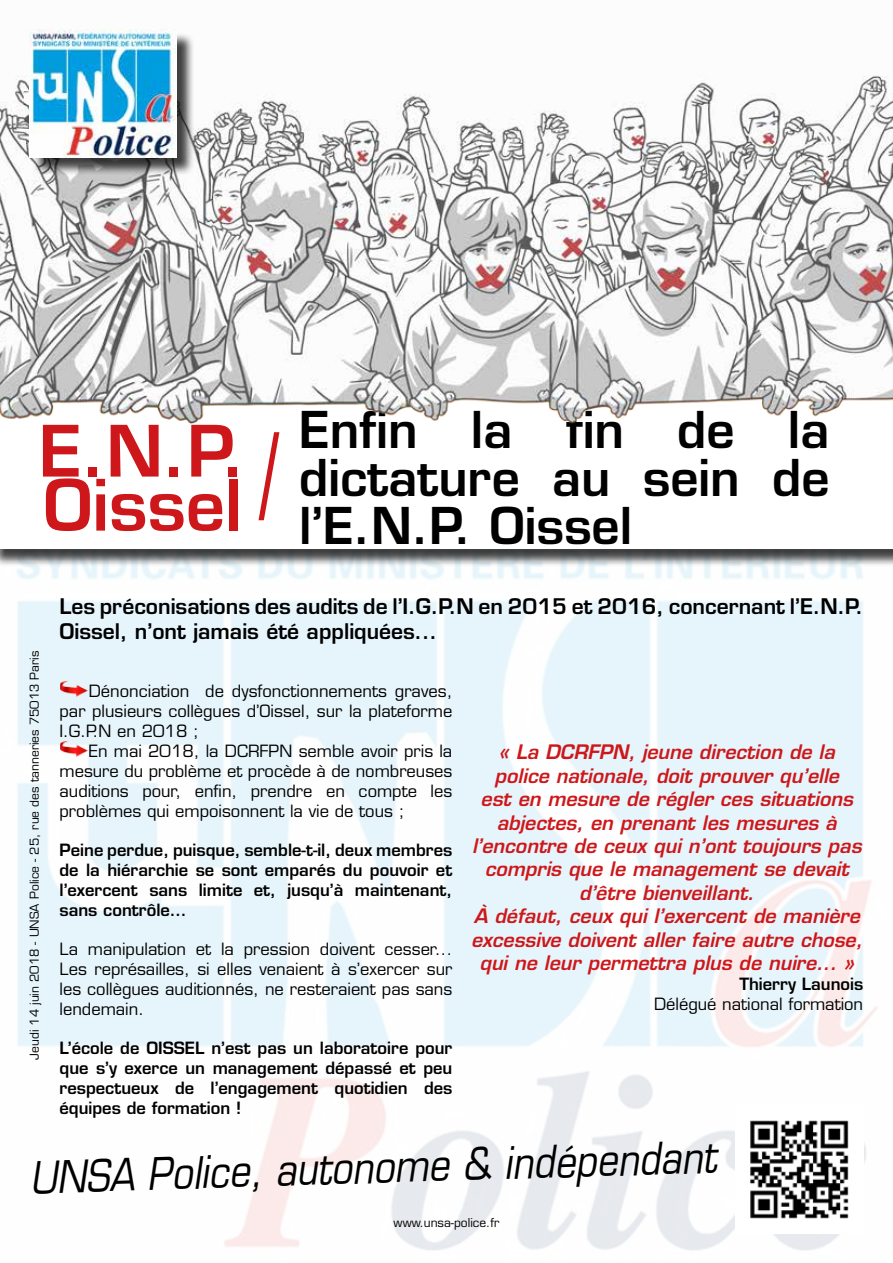
<style>
.page{position:relative;width:893px;height:1263px;background:#fff}
.page>*{position:absolute;margin:0;border:0;box-sizing:border-box;transform-origin:0 0}
.t1{font:118.95px "Arial Narrow";color:#cd171a;scale:.77 1}
.t2{font:600 69px/54px "Eurostile LT Std";color:#cd171a}
.t3{font:600 49.5px/48px "Eurostile LT Std";color:#000;text-align:justify}
.t4{font:italic 43.5px "Eurostile LT Std";color:#000;scale:.85 1}
.t5{font:600 21px/25.2px "Eurostile LT Std";color:#000}
.t6{font:italic 600 19.5px/23.4px "Eurostile LT Std";color:#cd171a;text-align:center}
.t7{font:16.5px/19.8px "Eurostile LT Std";color:#000;text-align:justify}
.t8{font:600 16.5px/19.8px "Eurostile LT Std";color:#000;text-align:justify}
.t9{font:12px "Eurostile LT Std";color:#000}
</style>
<div class="page">
<div style="left:0;top:409px;width:893px;height:158px;background:#000;opacity:.75"></div>
<div style="left:0;top:407px;width:893px;height:142px;background:#fff"></div>
<img style="left:60px;top:680px;width:29px;height:17px">
<img style="left:60px;top:740px;width:29px;height:17px">
<img style="left:0;top:29px;width:893px;height:395px">
<div style="left:32px;top:32px;width:163px;height:144px;background:#000;opacity:.75"></div>
<img style="left:30px;top:30px;width:147px;height:127px">
<img style="left:750px;top:1120px;width:99px;height:99px">
<h2 class="t2" style="left:39px;top:424px;width:209px">E.N.P.<br>Oissel</h2>
<h1 class="t1" style="left:259px;top:390px;width:29px">/</h1>
<h3 class="t3" style="left:299px;top:406px;width:532px">Enfin la fin de la dictature au sein de l’E.N.P. Oissel</h3>
<p class="t9" style="left:27px;top:1060px;width:411px;rotate:-90deg">Jeudi 14 juin 2018 - UNSA Police - 25, rue des tanneries 75013 Paris</p>
<p class="t5" style="left:60px;top:594px;width:805px">Les préconisations des audits de l’I.G.P.N en 2015 et 2016, concernant l’E.N.P.<br>Oissel, n’ont jamais été appliquées...</p>
<p class="t7" style="left:60px;top:681px;width:394px;text-indent:29px">Dénonciation de dysfonctionnements graves, par plusieurs collègues d’Oissel, sur la plateforme I.G.P.N en 2018 ;</p>
<p class="t7" style="left:60px;top:741px;width:394px;text-indent:29px">En mai 2018, la DCRFPN semble avoir pris la mesure du problème et procède à de nombreuses auditions pour, enfin, prendre en compte les problèmes qui empoisonnent la vie de tous ;</p>
<p class="t8" style="left:60px;top:840px;width:394px">Peine perdue, puisque, semble-t-il, deux membres de la hiérarchie se sont emparés du pouvoir et l’exercent sans limite et, jusqu’à maintenant, sans contrôle…</p>
<p class="t7" style="left:60px;top:939px;width:394px">La manipulation et la pression doivent cesser...<br>Les représailles, si elles venaient à s’exercer sur les collègues auditionnés, ne resteraient pas sans lendemain.</p>
<p class="t8" style="left:60px;top:1038px;width:394px">L’école de OISSEL n’est pas un laboratoire pour que s’y exerce un management dépassé et peu respectueux de l’engagement quotidien des équipes de formation !</p>
<p class="t6" style="left:471px;top:741px;width:393px">« La DCRFPN, jeune direction de la police nationale, doit prouver qu’elle<br>est en mesure de régler ces situations abjectes, en prenant les mesures à l’encontre de ceux qui n’ont toujours pas compris que le management se devait d’être bienveillant.<br>À défaut, ceux qui l’exercent de manière excessive doivent aller faire autre chose, qui ne leur permettra plus de nuire... »</p>
<p class="t8" style="left:739px;top:974px;width:125px">Thierry Launois</p>
<p class="t7" style="left:654px;top:994px;width:211px">Délégué national formation</p>
<h3 class="t4" style="left:29px;top:1153px;width:809px;rotate:-2deg">UNSA Police, autonome &amp; indépendant</h3>
<p class="t9" style="left:394px;top:1216px;width:107px">www.unsa-police.fr</p>
</div>
